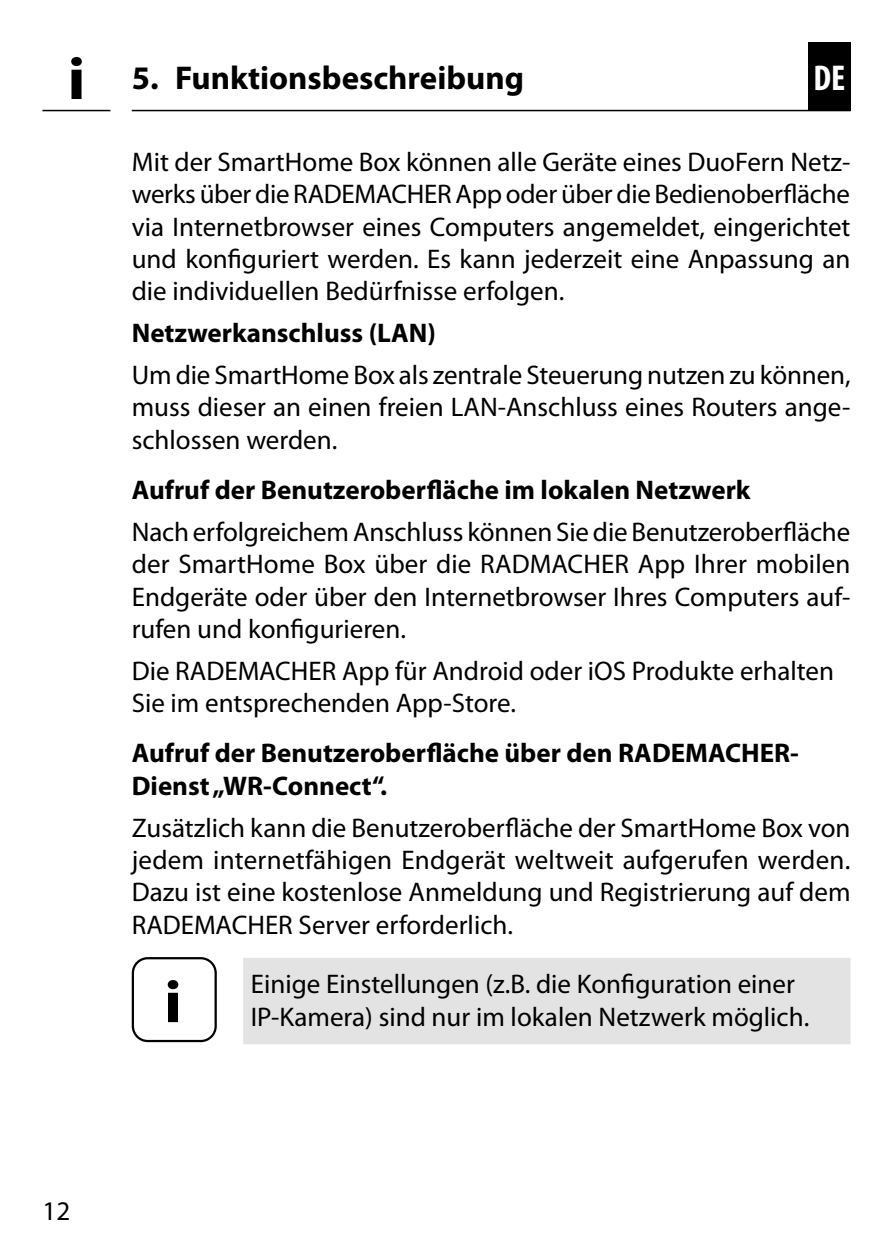
<style>
.page{position:relative;width:893px;height:1259px;background:#fff}
.page>*{position:absolute;margin:0;border:0;box-sizing:border-box;transform-origin:0 0}
.t1{font:700 60px "Myriad Pro";color:#000;scale:1.1 1}
.t2{font:700 condensed 36px "Myriad Pro";color:#fff}
.t3{font:700 33px "Myriad Pro";color:#000}
.t4{font:27px/32.4px "Myriad Pro";color:#000;text-align:justify}
.t5{font:700 27px/32.4px "Myriad Pro";color:#000}
.s1{font-size:60px}
</style>
<div class="page">
<div style="left:808px;top:42px;width:42px;height:69px;background:#000"></div>
<hr style="left:132px;top:110px;width:719px;height:1px;background:#000">
<hr style="left:42px;top:110px;width:68px;height:1px;background:#000">
<div style="left:243px;top:958px;width:607px;height:86px;background:#e3e3e3"></div>
<div style="left:132px;top:957px;width:85px;height:85px;border:2px solid #000;border-radius:15px"></div>
<p class="t3" style="left:67px;top:59px;width:458px"><span class="s1">i</span> 5. Funktionsbeschreibung</p>
<h2 class="t2" style="left:813px;top:58px;width:33px">DE</h2>
<p class="t4" style="left:132px;top:146px;width:720px">Mit der SmartHome Box können alle Geräte eines DuoFern Netz&shy;werks über die RADEMACHER App oder über die Bedienoberfläche via Internetbrowser eines Computers angemeldet, eingerichtet und konfiguriert werden. Es kann jederzeit eine Anpassung an die individuellen Bedürfnisse erfolgen.</p>
<p class="t5" style="left:132px;top:317px;width:306px">Netzwerkanschluss (LAN)</p>
<p class="t4" style="left:132px;top:359px;width:720px">Um die SmartHome Box als zentrale Steuerung nutzen zu können, muss dieser an einen freien LAN-Anschluss eines Routers ange&shy;schlossen werden.</p>
<p class="t5" style="left:132px;top:474px;width:620px">Aufruf der Benutzeroberfläche im lokalen Netzwerk</p>
<p class="t4" style="left:132px;top:516px;width:720px">Nach erfolgreichem Anschluss können Sie die Benutzeroberfläche der SmartHome Box über die RADMACHER App Ihrer mobilen Endgeräte oder über den Internetbrowser Ihres Computers auf&shy;rufen und konfigurieren.</p>
<p class="t4" style="left:132px;top:655px;width:704px">Die RADEMACHER App für Android oder iOS Produkte erhalten<br>Sie im entsprechenden App-Store.</p>
<p class="t5" style="left:132px;top:737px;width:669px">Aufruf der Benutzeroberfläche über den RADEMACHER-<br>Dienst „WR-Connect“.</p>
<p class="t4" style="left:132px;top:812px;width:720px">Zusätzlich kann die Benutzeroberfläche der SmartHome Box von jedem internetfähigen Endgerät weltweit aufgerufen werden.<br>Dazu ist eine kostenlose Anmeldung und Registrierung auf dem RADEMACHER Server erforderlich.</p>
<p class="t4" style="left:43px;top:1195px;width:29px">12</p>
<h1 class="t1" style="left:164px;top:968px;width:18px">i</h1>
<p class="t4" style="left:251px;top:968px;width:560px">Einige Einstellungen (z.B. die Konfiguration einer<br>IP-Kamera) sind nur im lokalen Netzwerk möglich.</p>
</div>
